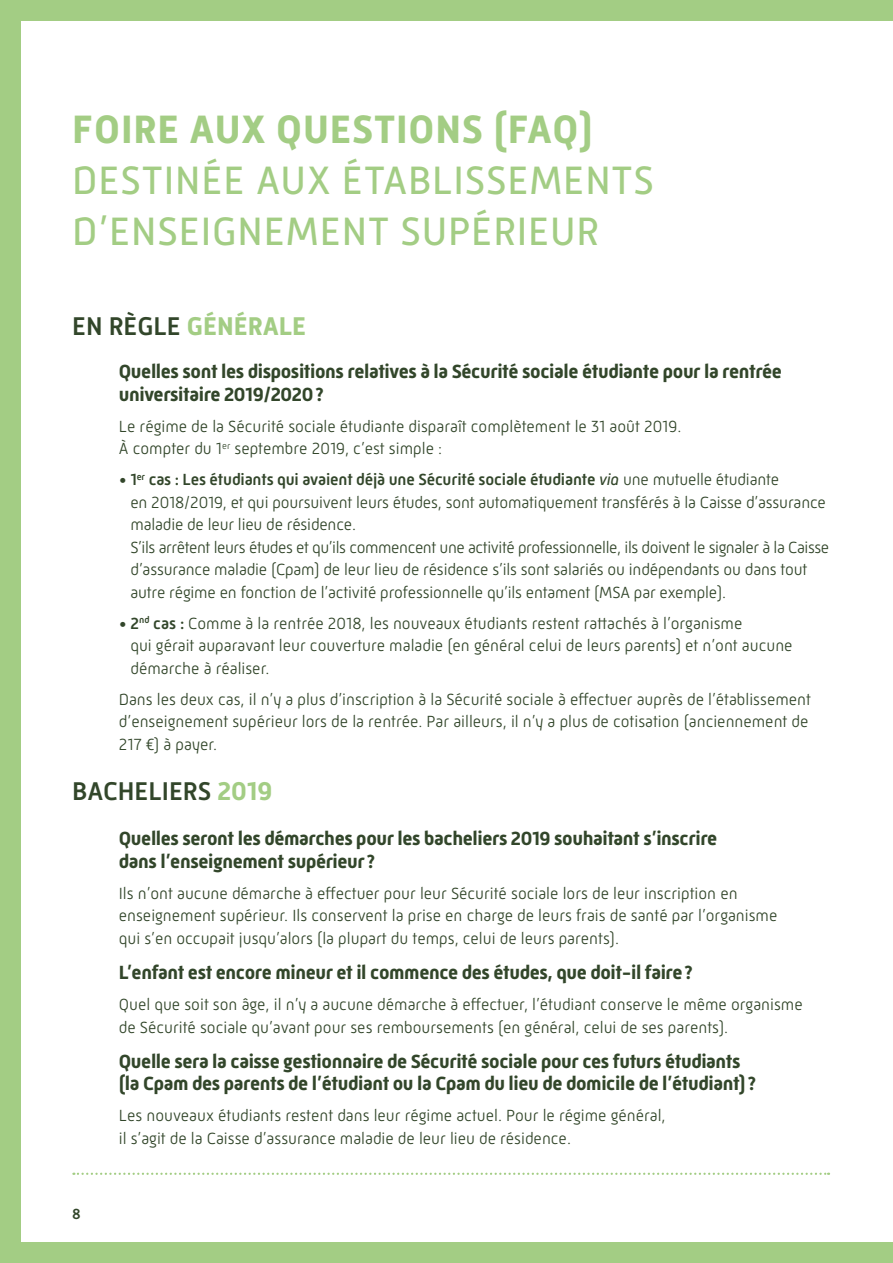
<style>
.page{position:relative;width:893px;height:1263px;background:#a3cd84}
.page>*{position:absolute;margin:0;border:0;box-sizing:border-box;transform-origin:0 0}
.t1{font:40.5px/51px "Mic 32 New";letter-spacing:.02em;color:#a3cd84}
.t2{font:700 40.5px "Mic 32 New";letter-spacing:.02em;color:#a3cd84}
.t3{font:700 26.25px "Mic 32 New";color:#a3cd84}
.t4{font:500 26.25px "Mic 32 New";color:#32462a}
.t5{font:700 19.5px/22.5px "Mic 32 New";letter-spacing:-.02em;color:#32462a}
.t6{font:300 16.5px/22.5px "Mic 32 New";color:#32462a}
.t7{font:500 15px "Mic 32 New";color:#32462a}
.s1{font-weight:500;color:#32462a}
.s2{font-weight:500}
.s3{font-weight:400;font-style:italic}
.s4{font-weight:700;color:#a3cd84}
</style>
<div class="page">
<div style="left:21px;top:21px;width:872px;height:1221px;background:#fff"></div>
<svg style="left:73px;top:1173px;width:756px;height:2px"></svg>
<h1 class="t2" style="left:72px;top:106px;width:522px">FOIRE AUX QUESTIONS (FAQ)</h1>
<h1 class="t1" style="left:72px;top:155px;width:583px">DESTINÉE AUX ÉTABLISSEMENTS<br>D’ENSEIGNEMENT SUPÉRIEUR</h1>
<h2 class="t3" style="left:72px;top:311px;width:235px"><span class="s1">EN RÈGLE</span> GÉNÉRALE</h2>
<p class="t5" style="left:119px;top:360px;width:665px">Quelles sont les dispositions relatives à la Sécurité sociale étudiante pour la rentrée universitaire 2019/2020?</p>
<p class="t6" style="left:119px;top:415px;width:564px">Le régime de la Sécurité sociale étudiante disparaît complètement le 31 août 2019.<br>À compter du 1<sup>er</sup> septembre 2019, c’est simple :</p>
<p class="t6" style="left:130px;top:468px;width:700px;text-indent:-12px"><span class="s2">• 1</span><sup>er</sup> <span class="s2">cas : Les étudiants qui avaient déjà une Sécurité sociale étudiante</span> <span class="s3">via</span> une mutuelle étudiante<br>en 2018/2019, et qui poursuivent leurs études, sont automatiquement transférés à la Caisse d’assurance maladie de leur lieu de résidence.<br>S’ils arrêtent leurs études et qu’ils commencent une activité professionnelle, ils doivent le signaler à la Caisse d’assurance maladie (Cpam) de leur lieu de résidence s’ils sont salariés ou indépendants ou dans tout autre régime en fonction de l’activité professionnelle qu’ils entament (MSA par exemple).</p>
<p class="t6" style="left:130px;top:612px;width:664px;text-indent:-12px"><span class="s2">• 2</span><sup>nd</sup> <span class="s2">cas :</span> Comme à la rentrée 2018, les nouveaux étudiants restent rattachés à l’organisme<br>qui gérait auparavant leur couverture maladie (en général celui de leurs parents) et n’ont aucune démarche à réaliser.</p>
<p class="t6" style="left:119px;top:688px;width:694px">Dans les deux cas, il n’y a plus d’inscription à la Sécurité sociale à effectuer auprès de l’établissement d’enseignement supérieur lors de la rentrée. Par ailleurs, il n’y a plus de cotisation (anciennement de<br>217 €) à payer.</p>
<h2 class="t4" style="left:72px;top:776px;width:201px">BACHELIERS <span class="s4">2019</span></h2>
<p class="t7" style="left:72px;top:1205px;width:10px">8</p>
<p class="t5" style="left:119px;top:827px;width:600px">Quelles seront les démarches pour les bacheliers 2019 souhaitant s’inscrire dans l’enseignement supérieur?</p>
<p class="t6" style="left:119px;top:882px;width:660px">Ils n’ont aucune démarche à effectuer pour leur Sécurité sociale lors de leur inscription en enseignement supérieur. Ils conservent la prise en charge de leurs frais de santé par l’organisme qui s’en occupait jusqu’alors (la plupart du temps, celui de leurs parents).</p>
<p class="t5" style="left:119px;top:961px;width:576px">L’enfant est encore mineur et il commence des études, que doit-il faire?</p>
<p class="t6" style="left:119px;top:993px;width:685px">Quel que soit son âge, il n’y a aucune démarche à effectuer, l’étudiant conserve le même organisme de Sécurité sociale qu’avant pour ses remboursements (en général, celui de ses parents).</p>
<p class="t5" style="left:119px;top:1050px;width:639px">Quelle sera la caisse gestionnaire de Sécurité sociale pour ces futurs étudiants (la Cpam des parents de l’étudiant ou la Cpam du lieu de domicile de l’étudiant)?</p>
<p class="t6" style="left:119px;top:1104px;width:548px">Les nouveaux étudiants restent dans leur régime actuel. Pour le régime général, il s’agit de la Caisse d’assurance maladie de leur lieu de résidence.</p>
</div>
